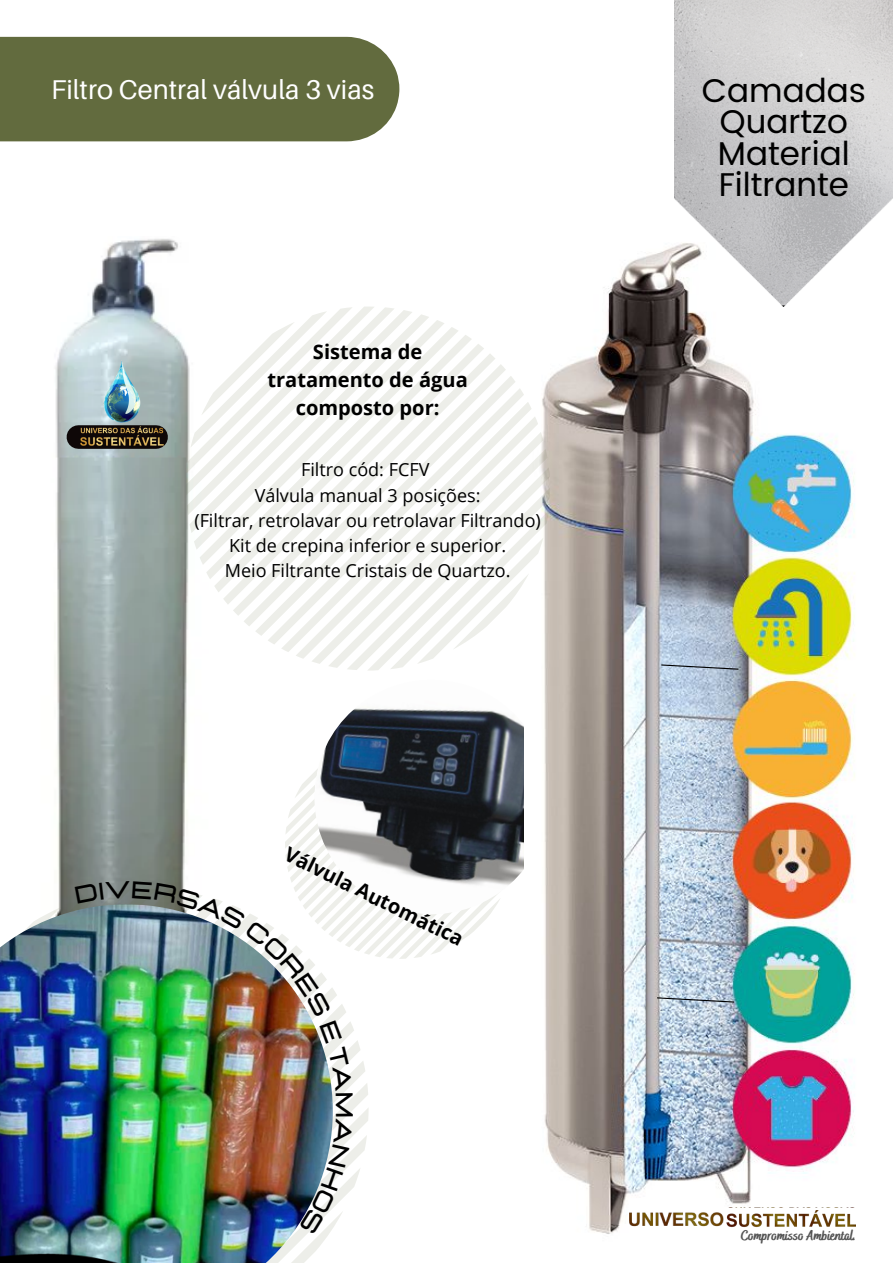
<style>
.page{position:relative;width:893px;height:1264px;background:#fff}
.page>*{position:absolute;margin:0;border:0;box-sizing:border-box;transform-origin:0 0}
.t1{font:32.85px/31.5px "Poppins";color:#000;text-align:center}
.t2{font:27.15px "Aileron";color:#fff}
.t3{font:700 20.1px/28px "Open Sans";color:#000;text-align:center}
.t4{font:18px/25px "Open Sans";color:#000;text-align:center}
.t5{font:800 13.95px "Bakerie Smooth";color:#545454}
</style>
<div class="page">
<div style="left:0;top:37px;width:399px;height:104px;background:#626b3e"></div>
<svg style="left:285px;top:781px;width:198px;height:177px"></svg>
<img style="left:306px;top:708px;width:218px;height:214px">
<img style="left:544px;top:247px;width:312px;height:987px">
<svg style="left:660px;top:663px;width:79px;height:7px"></svg>
<svg style="left:656px;top:996px;width:79px;height:7px"></svg>
<img style="left:55px;top:239px;width:132px;height:649px">
<div style="left:78px;top:425px;width:78px;height:24px;background:#252222"></div>
<img style="left:77px;top:358px;width:90px;height:90px">
<svg style="left:186px;top:306px;width:364px;height:364px"></svg>
<svg style="left:58px;top:888px;width:310px;height:300px"></svg>
<img style="left:0;top:904px;width:329px;height:358px">
<img style="left:674px;top:0;width:218px;height:306px">
<img style="left:721px;top:1207px;width:134px;height:22px">
<img style="left:620px;top:1208px;width:104px;height:21px">
<img style="left:75px;top:881px;width:278px;height:353px">
<h2 class="t2" style="left:51px;top:72px;width:325px">Filtro Central válvula 3 vias</h2>
<h1 class="t1" style="left:701px;top:74px;width:166px">Camadas<br>Quartzo<br>Material<br>Filtrante</h1>
<p class="t3" style="left:267px;top:337px;width:202px">Sistema de tratamento de água composto por:</p>
<p class="t4" style="left:194px;top:457px;width:348px">Filtro cód: FCFV<br>Válvula manual 3 posições:<br>(Filtrar, retrolavar ou retrolavar Filtrando)<br>Kit de crepina inferior e superior.<br>Meio Filtrante Cristais de Quartzo.</p>
<p class="t3" style="left:292px;top:840px;width:198px;rotate:26deg">Válvula Automática</p>
<p class="t5" style="left:741px;top:1227px;width:117px">Compromisso Ambiental.</p>
</div>
